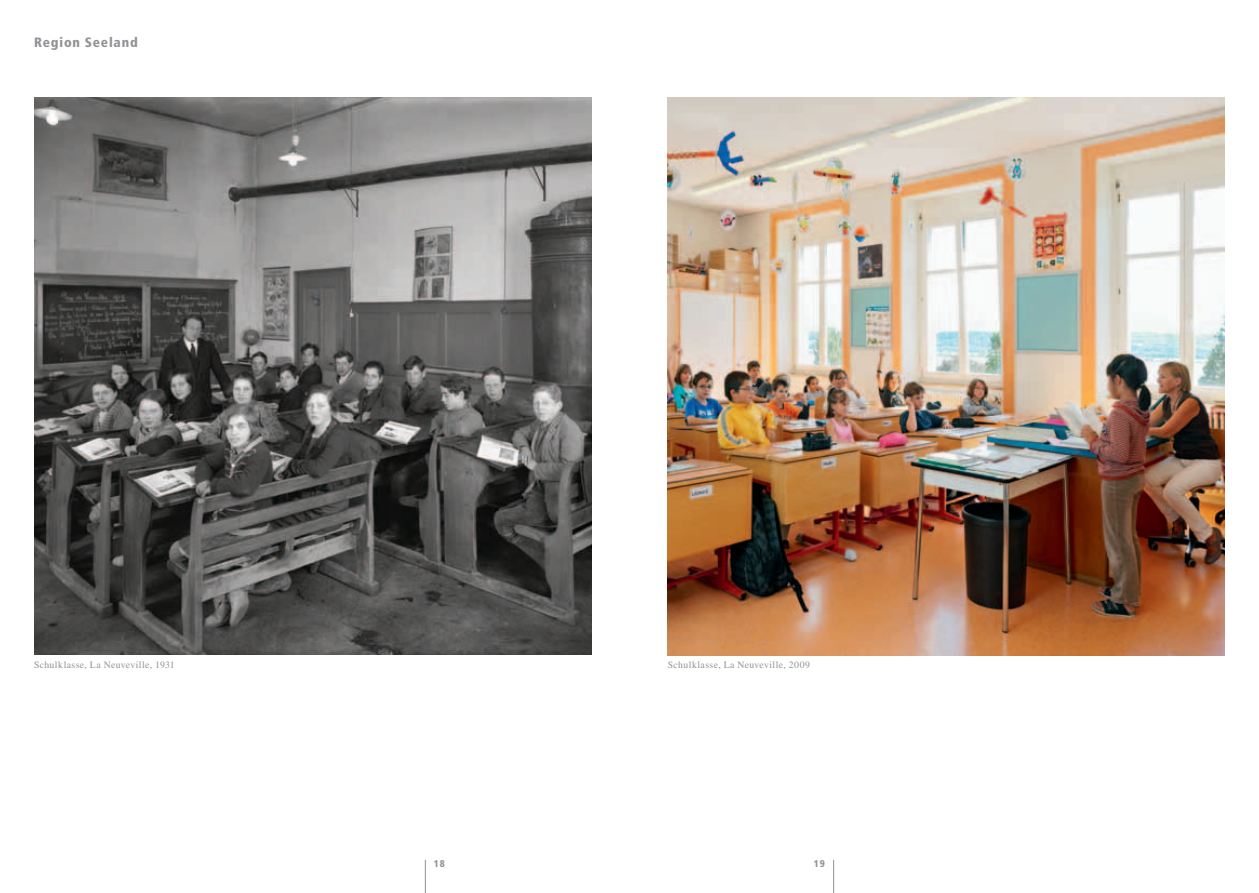
<style>
.page{position:relative;width:1259px;height:893px;background:#fff}
.page>*{position:absolute;margin:0;border:0;box-sizing:border-box;transform-origin:0 0}
.t1{font:900 condensed 13.5px "Frutiger LT Std";letter-spacing:.06em;color:#919295}
.t2{font:9.75px "Times LT Std";letter-spacing:.035em;color:#919295}
.t3{font:900 condensed 9.75px "Frutiger LT Std";color:#919295}
</style>
<div class="page">
<img style="left:668px;top:98px;width:557px;height:557px">
<img style="left:34px;top:98px;width:557px;height:557px">
<hr style="left:425px;top:860px;width:1px;height:33px;background:#919295">
<hr style="left:833px;top:860px;width:1px;height:33px;background:#919295">
<h1 class="t1" style="left:34px;top:34px;width:105px">Region Seeland</h1>
<p class="t2" style="left:34px;top:659px;width:142px">Schulklasse, La Neuveville, 1931</p>
<p class="t2" style="left:668px;top:659px;width:144px">Schulklasse, La Neuveville, 2009</p>
<p class="t3" style="left:434px;top:857px;width:13px">18</p>
<p class="t3" style="left:813px;top:857px;width:13px">19</p>
</div>
